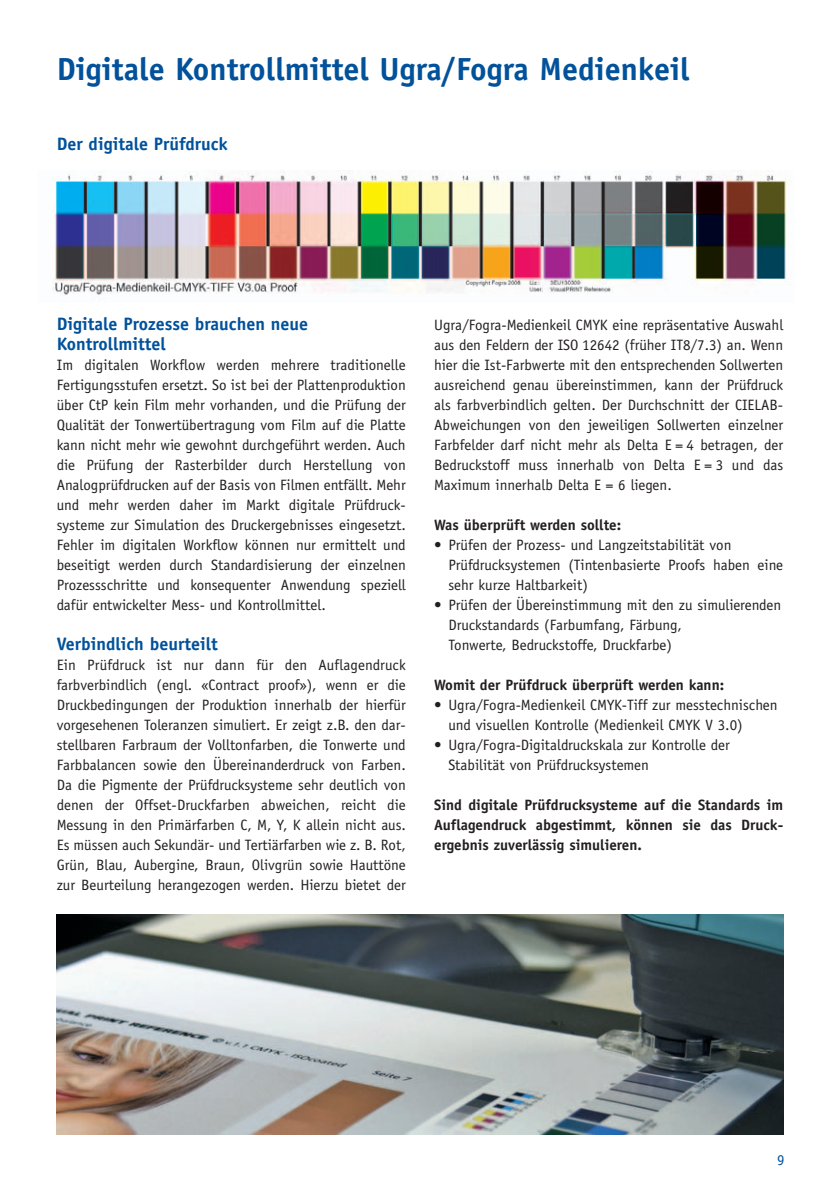
<style>
.page{position:relative;width:840px;height:1191px;background:#fff}
.page>*{position:absolute;margin:0;border:0;box-sizing:border-box;transform-origin:0 0}
.t1{font:700 32px "Officina Sans";color:#01519b}
.t2{font:700 18px/20px "Officina Sans";color:#01519b}
.t3{font:15px/20px "Officina Sans";color:#231f20}
.t4{font:700 15px/20px "Officina Sans";color:#231f20;text-align:justify}
.t5{font:15px "Officina Sans";color:#01519b}
</style>
<div class="page">
<img style="left:57px;top:914px;width:725px;height:220px">
<img style="left:53px;top:170px;width:738px;height:126px">
<h1 class="t1" style="left:57px;top:57px;width:634px">Digitale Kontrollmittel Ugra/Fogra Medienkeil</h1>
<p class="t2" style="left:57px;top:135px;width:173px">Der digitale Prüfdruck</p>
<p class="t2" style="left:57px;top:315px;width:253px">Digitale Prozesse brauchen neue<br>Kontrollmittel</p>
<p class="t3" style="left:57px;top:356px;width:350px;text-align:justify">Im digitalen Workflow werden mehrere traditionelle Fertigungsstufen ersetzt. So ist bei der Plattenproduktion über CtP kein Film mehr vorhanden, und die Prüfung der Qualität der Tonwertübertragung vom Film auf die Platte kann nicht mehr wie gewohnt durchgeführt werden. Auch die Prüfung der Rasterbilder durch Herstellung von Analogprüfdrucken auf der Basis von Filmen entfällt. Mehr und mehr werden daher im Markt digitale Prüf druck - systeme zur Simulation des Druckergebnisses eingesetzt.<br>Fehler im digitalen Workflow können nur ermittelt und beseitigt werden durch Standar di sie rung der einzelnen Prozessschritte und konsequenter Anwendung speziell dafür entwickelter Mess- und Kontrollmittel.</p>
<p class="t2" style="left:57px;top:635px;width:162px">Verbindlich beurteilt</p>
<p class="t3" style="left:57px;top:656px;width:350px;text-align:justify">Ein Prüfdruck ist nur dann für den Auflagendruck farbverbindlich (engl. «Contract proof»), wenn er die Druckbe dingungen der Produktion innerhalb der hierfür vorgesehenen Toleranzen simuliert. Er zeigt z.B. den dar&shy;stell baren Farbraum der Volltonfarben, die Tonwerte und Farbbalancen sowie den Übereinanderdruck von Farben.<br>Da die Pigmente der Prüfdrucksysteme sehr deutlich von denen der Offset-Druckfarben abweichen, reicht die Messung in den Primärfarben C, M, Y, K allein nicht aus.<br>Es müssen auch Sekundär- und Tertiärfarben wie z. B. Rot, Grün, Blau, Aubergine, Braun, Olivgrün sowie Hauttöne zur Beurteilung herangezogen werden. Hierzu bietet der</p>
<p class="t3" style="left:434px;top:316px;width:350px;text-align:justify">Ugra/Fogra-Medienkeil CMYK eine repräsentative Auswahl aus den Feldern der ISO 12642 (früher IT8/7.3) an. Wenn hier die Ist-Farbwerte mit den entsprechenden Sollwerten ausreichend genau übereinstimmen, kann der Prüfdruck als farbverbindlich gelten. Der Durchschnitt der CIELAB-Abweichungen von den jeweiligen Sollwerten einzelner Farbfelder darf nicht mehr als Delta E = 4 betragen, der Bedruckstoff muss innerhalb von Delta E = 3 und das Maximum innerhalb Delta E = 6 liegen.</p>
<p class="t4" style="left:434px;top:516px;width:188px">Was überprüft werden sollte:</p>
<p class="t3" style="left:448px;top:536px;width:336px;text-indent:-14px">• Prüfen der Prozess- und Langzeitstabilität von<br>Prüfdrucksystemen (Tintenbasierte Proofs haben eine sehr kurze Haltbarkeit)</p>
<p class="t3" style="left:448px;top:596px;width:334px;text-indent:-14px">• Prüfen der Übereinstimmung mit den zu simulierenden<br>Druckstandards (Farbumfang, Färbung,<br>Tonwerte, Bedruckstoffe, Druckfarbe)</p>
<p class="t4" style="left:434px;top:676px;width:291px">Womit der Prüfdruck überprüft werden kann:</p>
<p class="t3" style="left:448px;top:696px;width:330px;text-indent:-14px">• Ugra/Fogra-Medienkeil CMYK-Tiff zur messtechnischen und visuellen Kontrolle (Medienkeil CMYK V 3.0)</p>
<p class="t3" style="left:448px;top:736px;width:283px;text-indent:-14px">• Ugra/Fogra-Digitaldruckskala zur Kontrolle der<br>Stabilität von Prüfdrucksystemen</p>
<p class="t4" style="left:434px;top:796px;width:350px">Sind digitale Prüfdrucksysteme auf die Standards im Auflagendruck abgestimmt, können sie das Druck&shy;er gebnis zuverlässig simulieren.</p>
<p class="t5" style="left:776px;top:1154px;width:9px">9</p>
</div>
